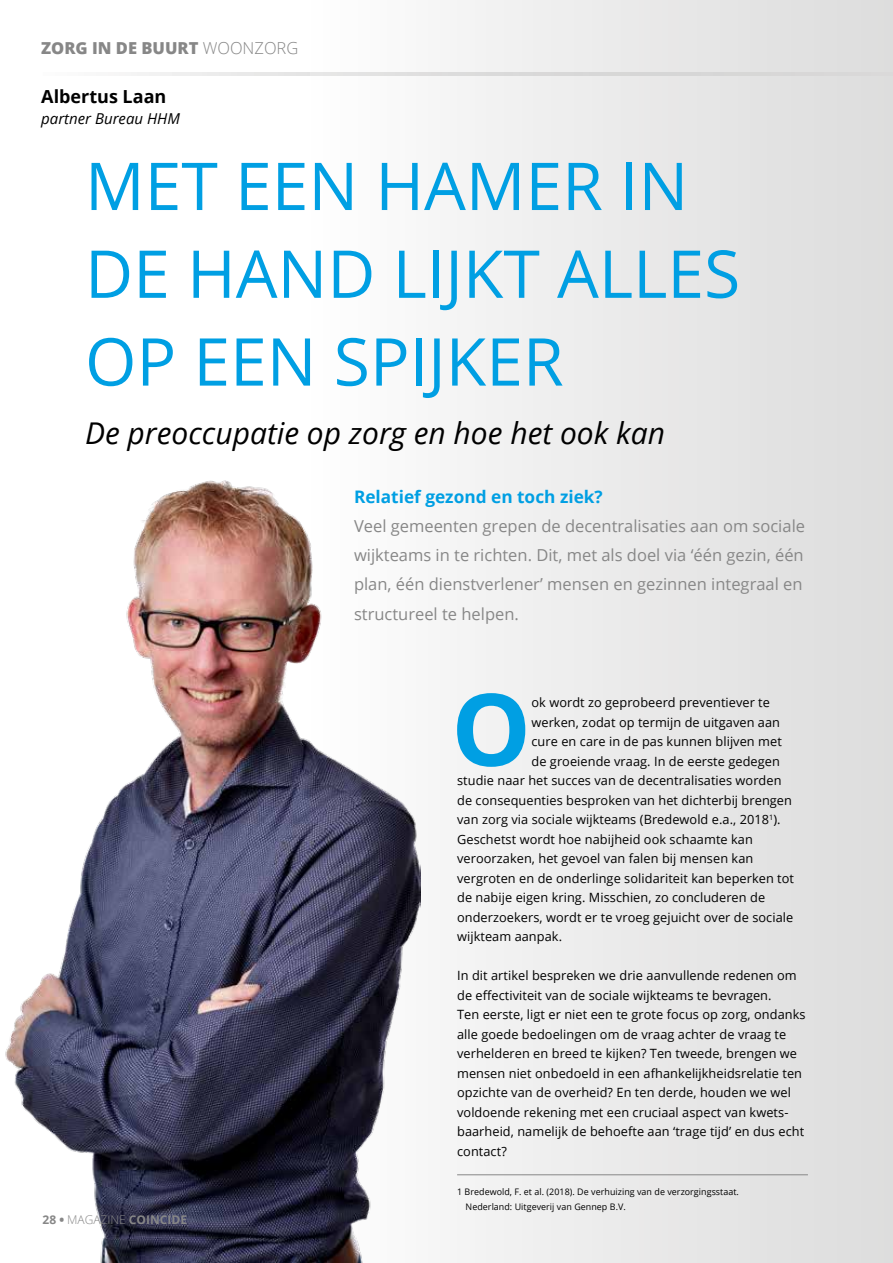
<style>
.page{position:relative;width:893px;height:1263px;background:#fff}
.page>*{position:absolute;margin:0;border:0;box-sizing:border-box;transform-origin:0 0}
.t1{font:700 100.2px "Open Sans";color:#009fe3}
.t2{font:66px/87.8px "Open Sans";color:#009fe3}
.t3{font:italic 30px "Open Sans";color:#000}
.t4{font:700 18px "Open Sans";color:#000}
.t5{font:700 17.25px "Open Sans";color:#009fe3}
.t6{font:16.5px/29.2px "Open Sans";color:#878787}
.t7{font:800 16.5px "Open Sans";color:#878787}
.t8{font:italic 15px "Open Sans";color:#000}
.t9{font:12.75px/19.5px "Open Sans";letter-spacing:.005em;color:#000}
.t10{font:700 12px "Open Sans";color:#878787}
.t11{font:9px/14.7px "Open Sans";letter-spacing:.005em;color:#000}
.s1{font-weight:300}
.s2{font-weight:800}
</style>
<div class="page">
<div style="left:310px;top:0;width:583px;height:1263px;background:linear-gradient(to right,#fdfdfd,#dcdcdb)"></div>
<svg style="left:131px;top:72px;width:762px;height:3px;background:#dedede"></svg>
<img style="left:5px;top:479px;width:415px;height:784px">
<hr style="left:457px;top:1174px;width:351px;height:1px;background:#878787">
<p class="t7" style="left:41px;top:35px;width:259px">ZORG IN DE BUURT <span class="s1">WOONZORG</span></p>
<h3 class="t4" style="left:41px;top:84px;width:127px">Albertus Laan</h3>
<p class="t8" style="left:41px;top:108px;width:140px">partner Bureau HHM</p>
<h2 class="t2" style="left:85px;top:140px;width:657px">MET EEN HAMER IN<br>DE HAND LIJKT ALLES<br>OP EEN SPIJKER</h2>
<h3 class="t3" style="left:85px;top:413px;width:581px">De preoccupatie op zorg en hoe het ook kan</h3>
<h3 class="t5" style="left:354px;top:484px;width:250px">Relatief gezond en toch ziek?</h3>
<p class="t6" style="left:354px;top:511px;width:453px">Veel gemeenten grepen de decentralisaties aan om sociale wijkteams in te richten. Dit, met als doel via ‘één gezin, één plan, één dienstverlener’ mensen en gezinnen integraal en structureel te helpen.</p>
<h1 class="t1" style="left:451px;top:659px;width:81px">O</h1>
<p class="t9" style="left:531px;top:693px;width:240px">ok wordt zo geprobeerd preventiever te</p>
<p class="t9" style="left:531px;top:712px;width:250px">werken, zodat op termijn de uitgaven aan</p>
<p class="t9" style="left:531px;top:732px;width:252px">cure en care in de pas kunnen blijven met</p>
<p class="t9" style="left:531px;top:751px;width:250px">de groeiende vraag. In de eerste gedegen</p>
<p class="t9" style="left:457px;top:771px;width:326px">studie naar het succes van de decentralisaties worden</p>
<p class="t9" style="left:457px;top:790px;width:336px">de consequenties besproken van het dichterbij brengen</p>
<p class="t9" style="left:457px;top:810px;width:325px">van zorg via sociale wijkteams (Bredewold e.a., 2018<sup>1</sup>).</p>
<p class="t9" style="left:457px;top:829px;width:297px">Geschetst wordt hoe nabijheid ook schaamte kan</p>
<p class="t9" style="left:457px;top:849px;width:298px">veroorzaken, het gevoel van falen bij mensen kan</p>
<p class="t9" style="left:457px;top:868px;width:338px">vergroten en de onderlinge solidariteit kan beperken tot</p>
<p class="t9" style="left:457px;top:888px;width:310px">de nabije eigen kring. Misschien, zo concluderen de</p>
<p class="t9" style="left:457px;top:907px;width:338px">onderzoekers, wordt er te vroeg gejuicht over de sociale</p>
<p class="t9" style="left:457px;top:927px;width:106px">wijkteam aanpak.</p>
<p class="t9" style="left:457px;top:966px;width:350px">In dit artikel bespreken we drie aanvullende redenen om de effectiviteit van de sociale wijkteams te bevragen.<br>Ten eerste, ligt er niet een te grote focus op zorg, ondanks alle goede bedoelingen om de vraag achter de vraag te verhelderen en breed te kijken? Ten tweede, brengen we mensen niet onbedoeld in een afhankelijkheidsrelatie ten opzichte van de overheid? En ten derde, houden we wel voldoende rekening met een cruciaal aspect van kwets&shy;baarheid, namelijk de behoefte aan ‘trage tijd’ en dus echt contact?</p>
<p class="t10" style="left:43px;top:1211px;width:146px">28 <span class="s2">•</span> <span class="s1">MAGAZINE</span> COINCIDE</p>
<p class="t11" style="left:466px;top:1184px;width:275px;text-indent:-9px">1 Bredewold, F. et al. (2018). De verhuizing van de verzorgingsstaat.<br>Nederland: Uitgeverij van Gennep B.V.</p>
</div>
